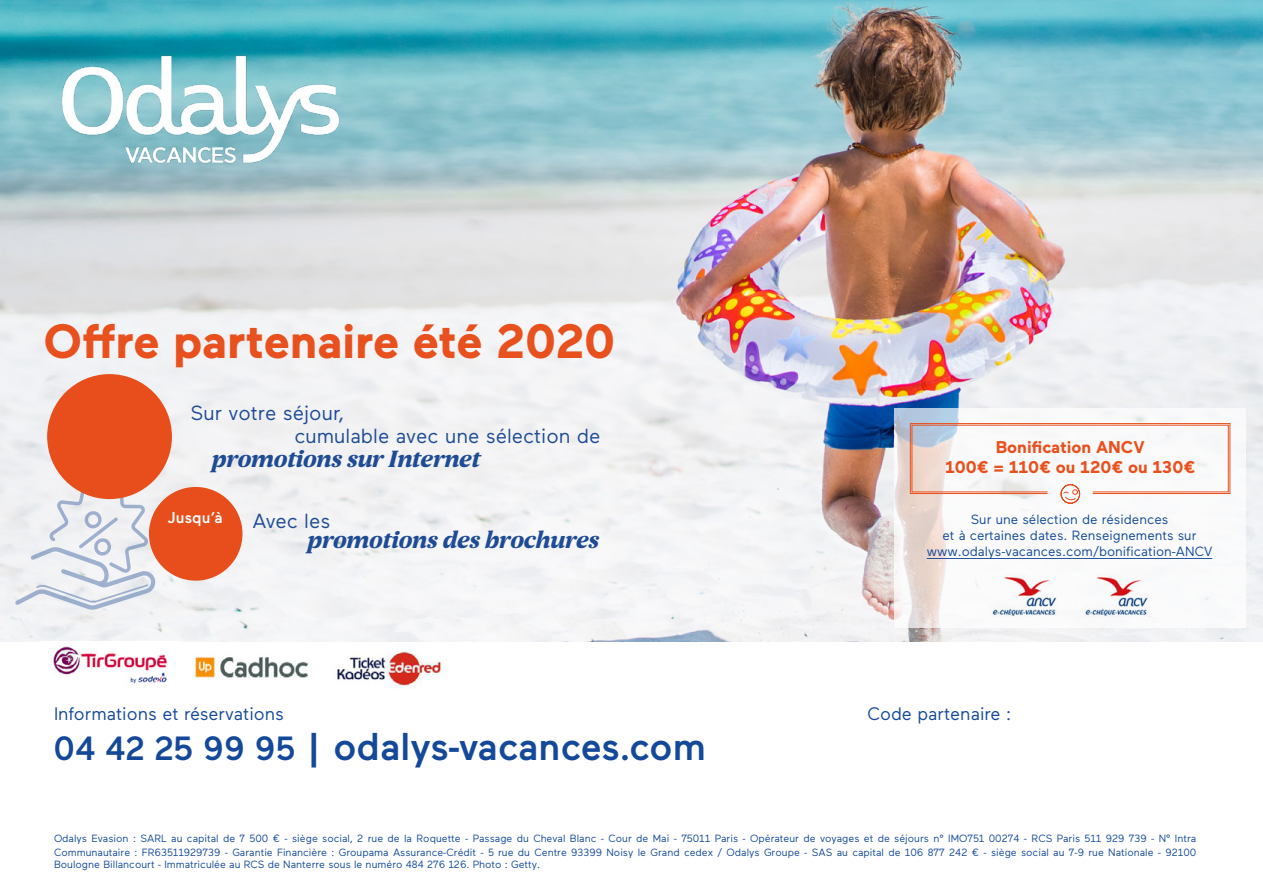
<style>
.page{position:relative;width:1263px;height:893px;background:#fff}
.page>*{position:absolute;margin:0;border:0;box-sizing:border-box;transform-origin:0 0}
.t1{font:700 48px "Maax";letter-spacing:-.01em;color:#e8511e}
.t2{font:500 38.7px "Maax";color:#14499a}
.t3{font:italic 900 24px "Breve News";color:#1f4b95}
.t4{font:20.4px/23px "Maax";color:#1f4b95}
.t5{font:18px "Maax";color:#14499a}
.t6{font:700 16.95px/20.4px "Maax";color:#e8511e;text-align:center}
.t7{font:500 15.6px "Maax";letter-spacing:.01em;color:#fff}
.t8{font:13.35px/16.2px "Maax";color:#14499a;text-align:center}
.t9{font:10.5px/12.9px "Maax";color:#14499a;text-align:justify}
.s1{font-size:33.6px}
</style>
<div class="page">
<img style="left:0;top:0;width:1263px;height:642px">
<svg style="left:15px;top:481px;width:141px;height:129px"></svg>
<div style="left:47px;top:374px;width:125px;height:125px;background:#e84e1b;border-radius:50%"></div>
<div style="left:149px;top:487px;width:93px;height:94px;background:#e84e1b;border-radius:50%"></div>
<svg style="left:894px;top:408px;width:352px;height:219px"></svg>
<svg style="left:909px;top:423px;width:322px;height:81px"></svg>
<img style="left:18px;top:16px;width:366px;height:187px">
<img style="left:986px;top:574px;width:77px;height:43px">
<img style="left:1078px;top:575px;width:77px;height:42px">
<img style="left:337px;top:650px;width:109px;height:38px">
<img style="left:53px;top:646px;width:115px;height:38px">
<img style="left:195px;top:657px;width:113px;height:21px">
<hr style="left:927px;top:558px;width:285px;height:1px;background:#14499a">
<h1 class="t1" style="left:43px;top:309px;width:573px">Offre partenaire été 2020</h1>
<h3 class="t4" style="left:294px;top:401px;width:308px;text-indent:-104px">Sur votre séjour,<br>cumulable avec une sélection de</h3>
<h3 class="t3" style="left:211px;top:445px;width:269px">promotions sur Internet</h3>
<h3 class="t7" style="left:167px;top:508px;width:57px">Jusqu’à</h3>
<h3 class="t4" style="left:252px;top:508px;width:79px">Avec les</h3>
<h3 class="t3" style="left:306px;top:526px;width:293px">promotions des brochures</h3>
<h3 class="t6" style="left:945px;top:436px;width:252px">Bonification ANCV<br>100€ = 110€ ou 120€ ou 130€</h3>
<p class="t8" style="left:927px;top:510px;width:287px">Sur une sélection de résidences<br>et à certaines dates. Renseignements sur www.odalys-vacances.com/bonification-ANCV</p>
<h3 class="t5" style="left:54px;top:702px;width:231px">Informations et réservations</h3>
<h3 class="t5" style="left:867px;top:702px;width:145px">Code partenaire :</h3>
<h2 class="t2" style="left:53px;top:722px;width:654px"><span class="s1">04 42 25 99 95</span> | odalys-vacances.com</h2>
<p class="t9" style="left:54px;top:832px;width:1144px">Odalys Evasion : SARL au capital de 7 500 € - siège social, 2 rue de la Roquette - Passage du Cheval Blanc - Cour de Mai - 75011 Paris - Opérateur de voyages et de séjours n° IMO751 00274 - RCS Paris 511 929 739 - N° Intra Communautaire : FR63511929739 - Garantie Financière : Groupama Assurance-Crédit - 5 rue du Centre 93399 Noisy le Grand cedex / Odalys Groupe - SAS au capital de 106 877 242 € - siège social au 7-9 rue Nationale - 92100<br>Boulogne Billancourt - Immatriculée au RCS de Nanterre sous le numéro 484 276 126. Photo : Getty.</p>
</div>
